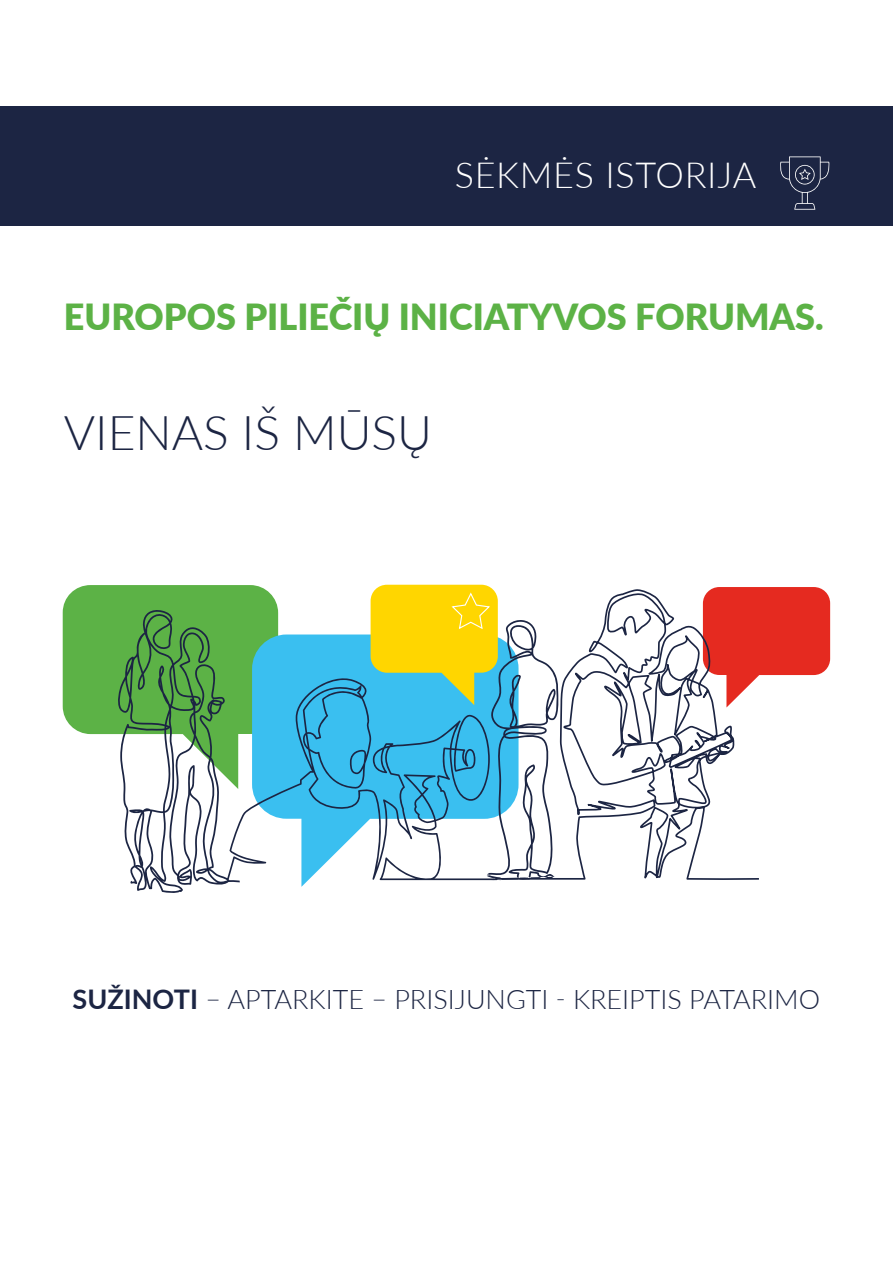
<style>
.page{position:relative;width:893px;height:1263px;background:#fff}
.page>*{position:absolute;margin:0;border:0;box-sizing:border-box;transform-origin:0 0}
.t1{font:300 48px "Lato";color:#1c2543}
.t2{font:900 36px "Lato";color:#5cb246}
.t3{font:300 36px "Lato";letter-spacing:.02em;color:#fff}
.t4{font:300 27px "Lato";color:#1c2543}
.s1{font-weight:700}
</style>
<div class="page">
<div style="left:0;top:106px;width:893px;height:119px;background:#1c2543"></div>
<svg style="left:278px;top:634px;width:216px;height:253px;fill:#3abff0"></svg>
<div style="left:714px;top:587px;width:116px;height:89px;background:#e52a20"></div>
<svg style="left:494px;top:588px;width:267px;height:293px"></svg>
<svg style="left:63px;top:585px;width:215px;height:308px"></svg>
<svg style="left:226px;top:676px;width:145px;height:204px;fill:#3abff0"></svg>
<svg style="left:371px;top:585px;width:188px;height:295px"></svg>
<svg style="left:780px;top:156px;width:50px;height:54px"></svg>
<h2 class="t3" style="left:455px;top:150px;width:303px">SĖKMĖS ISTORIJA</h2>
<h2 class="t2" style="left:64px;top:290px;width:761px">EUROPOS PILIEČIŲ INICIATYVOS FORUMAS.</h2>
<h1 class="t1" style="left:64px;top:400px;width:370px">VIENAS IŠ MŪSŲ</h1>
<p class="t4" style="left:73px;top:981px;width:749px"><span class="s1">SUŽINOTI</span> – APTARKITE – PRISIJUNGTI - KREIPTIS PATARIMO</p>
</div>
